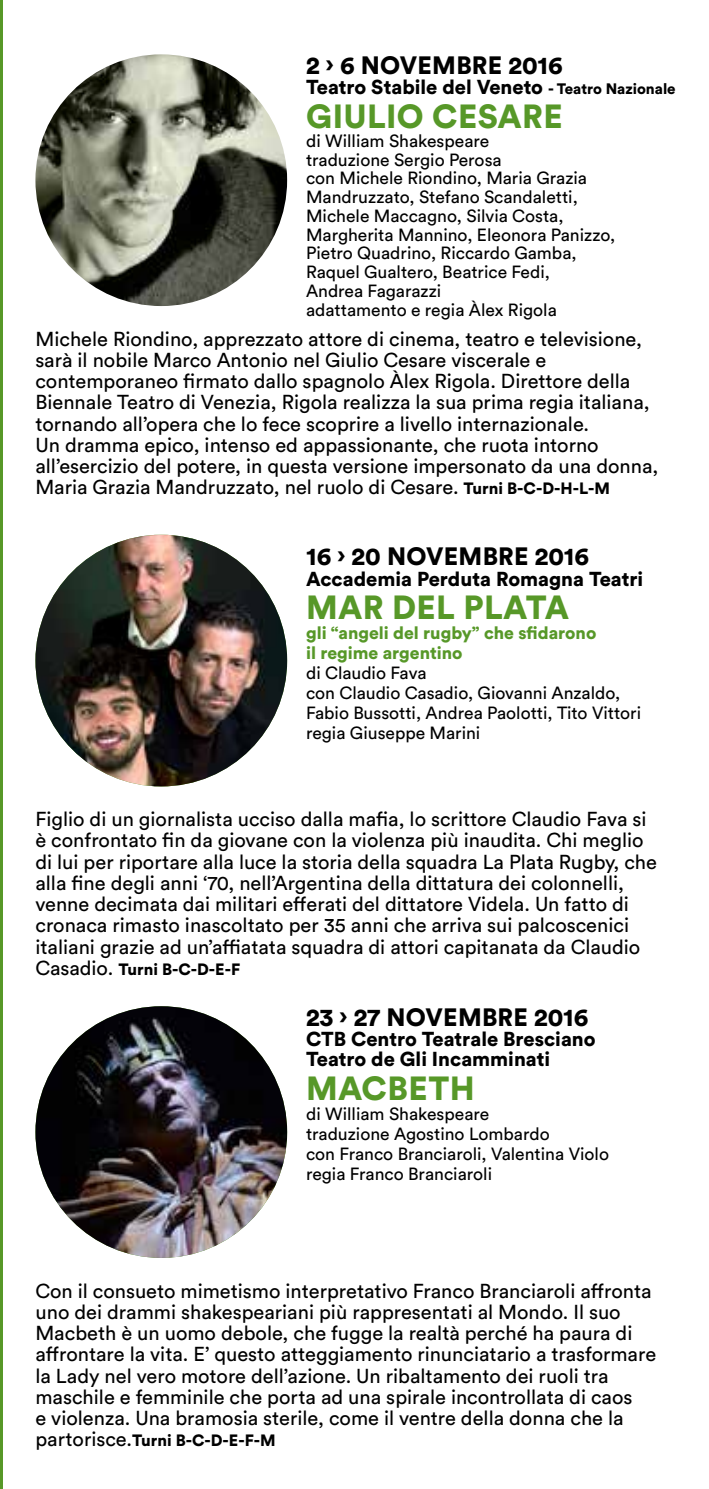
<style>
.page{position:relative;width:709px;height:1489px;background:#fff}
.page>*{position:absolute;margin:0;border:0;box-sizing:border-box;transform-origin:0 0}
.t1{font:900 33.25px "Circular Std";letter-spacing:.01em;color:#579828}
.t2{font:900 24.75px "Circular Std";letter-spacing:.01em;color:#000}
.t3{font:20px/21.2px "Circular Std";color:#000}
.t4{font:900 20px/20px "Circular Std";color:#000}
.t5{font:17.5px/18.8px "Circular Std";color:#000}
.t6{font:900 17.5px/20px "Circular Std";color:#579828}
.t7{font:900 16.25px "Circular Std";color:#000}
.s1{font-size:15px}
.s2{font-weight:900;font-size:16.25px}
.s3{font-weight:400;font-size:20px}
</style>
<div class="page">
<hr style="left:0;top:0;width:2px;height:1488px;background:#579828">
<img style="left:35px;top:54px;width:252px;height:252px;border-radius:126px">
<img style="left:35px;top:534px;width:252px;height:252px;border-radius:126px">
<img style="left:35px;top:1006px;width:252px;height:251px;border-radius:126px">
<p class="t2" style="left:306px;top:49px;width:258px">2 › 6 NOVEMBRE 2016</p>
<p class="t4" style="left:306px;top:77px;width:371px">Teatro Stabile del Veneto <span class="s1">- Teatro Nazionale</span></p>
<h1 class="t1" style="left:306px;top:94px;width:258px">GIULIO CESARE</h1>
<p class="t5" style="left:306px;top:131px;width:311px">di William Shakespeare<br>traduzione Sergio Perosa<br>con Michele Riondino, Maria Grazia<br>Mandruzzato, Stefano Scandaletti,<br>Michele Maccagno, Silvia Costa,<br>Margherita Mannino, Eleonora Panizzo,<br>Pietro Quadrino, Riccardo Gamba,<br>Raquel Gualtero, Beatrice Fedi,<br>Andrea Fagarazzi<br>adattamento e regia Àlex Rigola</p>
<p class="t3" style="left:35px;top:328px;width:624px">Michele Riondino, apprezzato attore di cinema, teatro e televisione, sarà il nobile Marco Antonio nel Giulio Cesare viscerale e contemporaneo firmato dallo spagnolo Àlex Rigola. Direttore della Biennale Teatro di Venezia, Rigola realizza la sua prima regia italiana, tornando all’opera che lo fece scoprire a livello internazionale.<br>Un dramma epico, intenso ed appassionante, che ruota intorno all’esercizio del potere, in questa versione impersonato da una donna, Maria Grazia Mandruzzato, nel ruolo di Cesare. <span class="s2">Turni B-C-D-H-L-M</span></p>
<p class="t2" style="left:306px;top:540px;width:284px">16 › 20 NOVEMBRE 2016</p>
<p class="t4" style="left:306px;top:568px;width:339px">Accademia Perduta Romagna Teatri</p>
<h1 class="t1" style="left:306px;top:585px;width:264px">MAR DEL PLATA</h1>
<p class="t6" style="left:306px;top:622px;width:292px">gli “angeli del rugby” che sfidarono il regime argentino</p>
<p class="t5" style="left:306px;top:662px;width:336px;line-height:20px">di Claudio Fava<br>con Claudio Casadio, Giovanni Anzaldo,<br>Fabio Bussotti, Andrea Paolotti, Tito Vittori regia Giuseppe Marini</p>
<p class="t3" style="left:35px;top:808px;width:623px">Figlio di un giornalista ucciso dalla mafia, lo scrittore Claudio Fava si è confrontato fin da giovane con la violenza più inaudita. Chi meglio di lui per riportare alla luce la storia della squadra La Plata Rugby, che alla fine degli anni ‘70, nell’Argentina della dittatura dei colonnelli, venne decimata dai militari efferati del dittatore Videla. Un fatto di cronaca rimasto inascoltato per 35 anni che arriva sui palcoscenici italiani grazie ad un’affiatata squadra di attori capitanata da Claudio</p>
<p class="t7" style="left:35px;top:958px;width:206px"><span class="s3">Casadio.</span> Turni B-C-D-E-F</p>
<p class="t2" style="left:306px;top:1001px;width:284px">23 › 27 NOVEMBRE 2016</p>
<p class="t4" style="left:306px;top:1028px;width:291px">CTB Centro Teatrale Bresciano<br>Teatro de Gli Incamminati</p>
<h1 class="t1" style="left:306px;top:1066px;width:170px">MACBETH</h1>
<p class="t5" style="left:306px;top:1103px;width:304px;line-height:20px">di William Shakespeare<br>traduzione Agostino Lombardo<br>con Franco Branciaroli, Valentina Violo regia Franco Branciaroli</p>
<p class="t3" style="left:35px;top:1279px;width:622px">Con il consueto mimetismo interpretativo Franco Branciaroli affronta uno dei drammi shakespeariani più rappresentati al Mondo. Il suo Macbeth è un uomo debole, che fugge la realtà perché ha paura di affrontare la vita. E’ questo atteggiamento rinunciatario a trasformare la Lady nel vero motore dell’azione. Un ribaltamento dei ruoli tra maschile e femminile che porta ad una spirale incontrollata di caos<br>e violenza. Una bramosia sterile, come il ventre della donna che la</p>
<p class="t7" style="left:35px;top:1429px;width:242px"><span class="s3">partorisce.</span>Turni B-C-D-E-F-M</p>
</div>
